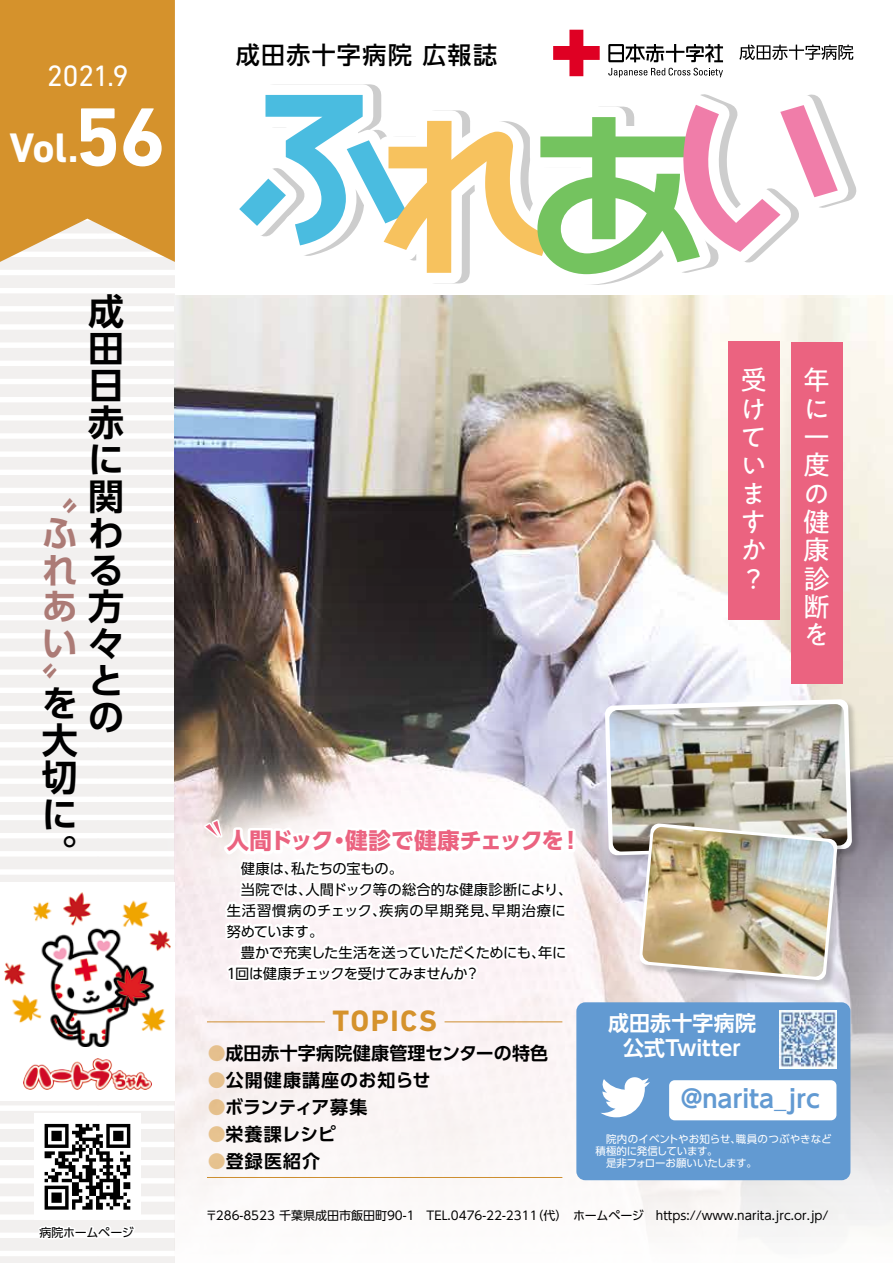
<style>
.page{position:relative;width:893px;height:1263px;background:#fff}
.page>*{position:absolute;margin:0;border:0;box-sizing:border-box;transform-origin:0 0}
.t1{font:700 173.25px "Hase Toppo Std De";color:#4abce0}
.t2{font:700 42px "DIN Next LT Pro";color:#fff}
.t3{font:700 36px/36.9px "UD Shin Go Pr 6 N De";color:#000;text-align:right}
.t4{font:700 36px "UD Shin Go Pr 6 N De";color:#ac7b76}
.t5{font:30px "DIN Next LT Pro";color:#fff}
.t6{font:700 30px "DIN Next LT Pro";letter-spacing:.045em;color:#d5922c}
.t7{font:27px/28.3px "PA1 Gothic Std N";color:#fff}
.t8{font:700 24.45px "UD Shin Go Pr 6 N De";color:#629ad2}
.t9{font:500 24px "UD Shin Go Pr 6 N";letter-spacing:.055em;color:#000}
.t10{font:700 22.5px "UD Shin Go Pr 6 N";letter-spacing:-.065em;color:#eb6380}
.t11{font:700 21px/25.5px "UD Shin Go Pr 6 N De";letter-spacing:.005em;color:#fff;text-align:center}
.t12{font:700 18px "UD Shin Go Pr 6 N De";letter-spacing:.015em;color:#000}
.t13{font:700 18px "UD Shin Go Pr 6 N De";letter-spacing:.055em;color:#000}
.t14{font:14.25px/21px "UD Shin Go Pr 6 N";letter-spacing:.005em;color:#000}
.t15{font:14.25px/21px "UD Shin Go Pr 6 N";letter-spacing:-.035em;color:#000}
.t16{font:12px "UD Shin Go Pr 6 N";color:#000}
.t17{font:12px "UD Shin Go Pr 6 N";letter-spacing:-.02em;color:#000}
.t18{font:10.5px/12px "UD Shin Go Pr 6 N";letter-spacing:-.005em;color:#fff}
.s1{font-size:84px}
.s2{color:#ac7b76}
.s3{color:#f7c25e}
.s4{color:#74c35f}
.s5{color:rgb(213 146 44/.5)}
</style>
<div class="page">
<div style="left:0;top:0;width:175px;height:1263px;background:linear-gradient(to right,#f6f4f4,#f6f5f4)"></div>
<svg style="left:0;top:0;width:175px;height:262px;background:#d79a3c"></svg>
<img style="left:175px;top:295px;width:718px;height:942px">
<div style="left:34px;top:1113px;width:107px;height:107px;background:#fff"></div>
<svg style="left:45px;top:1124px;width:85px;height:86px"></svg>
<hr style="left:207px;top:1177px;width:355px;height:1px;background:#cd8e30">
<hr style="left:445px;top:1021px;width:117px;height:1px;background:#cd8e30">
<hr style="left:207px;top:1021px;width:118px;height:1px;background:#cd8e30">
<div style="left:0;top:882px;width:175px;height:218px;background:#fff"></div>
<img style="left:23px;top:1059px;width:129px;height:30px">
<img style="left:4px;top:893px;width:162px;height:153px">
<div style="left:576px;top:1002px;width:274px;height:178px;background:#629ad2;border-radius:9px"></div>
<div style="left:669px;top:1080px;width:167px;height:40px;background:#fff;border-radius:6px"></div>
<img style="left:779px;top:1011px;width:57px;height:57px">
<img style="left:131px;top:729px;width:474px;height:224px">
<img style="left:185px;top:788px;width:420px;height:112px">
<div style="left:791px;top:342px;width:52px;height:341px;background:#eb6380"></div>
<div style="left:728px;top:342px;width:52px;height:278px;background:#eb6380"></div>
<svg style="left:200px;top:754px;width:379px;height:234px"></svg>
<svg style="left:36px;top:1224px;width:42px;height:18px"></svg>
<svg style="left:85px;top:1223px;width:53px;height:18px"></svg>
<img style="left:603px;top:697px;width:260px;height:169px">
<img style="left:637px;top:980px;width:211px;height:11px">
<img style="left:605px;top:699px;width:247px;height:281px">
<img style="left:642px;top:827px;width:192px;height:150px">
<svg style="left:601px;top:1077px;width:49px;height:40px"></svg>
<svg style="left:254px;top:30px;width:603px;height:255px"></svg>
<h3 class="t5" style="left:47px;top:59px;width:83px">2021.9</h3>
<h2 class="t2" style="left:10px;top:123px;width:158px">Vol.<span class="s1">56</span></h2>
<h3 class="t3" style="left:42px;top:292px;width:84px">成<br>田<br>日<br>赤<br>に<br><span class="s2">〝</span>関<span class="s2">ふ</span>わ<span class="s2">れ</span>る<span class="s2">あ</span>方<span class="s2">い</span>々と<br>の</h3>
<h3 class="t4" style="left:42px;top:651px;width:16px">〞</h3>
<h3 class="t3" style="left:42px;top:684px;width:37px;text-align:justify">を大切に。</h3>
<p class="t17" style="left:40px;top:1223px;width:96px">病院ホームページ</p>
<h3 class="t9" style="left:236px;top:35px;width:263px">成田赤十字病院 広報誌</h3>
<h1 class="t1" style="left:236px;top:31px;width:469px">ふ<span class="s3">れ</span><span class="s4">あ</span></h1>
<h3 class="t7" style="left:740px;top:368px;width:27px">受けていますか？</h3>
<h3 class="t7" style="left:803px;top:368px;width:27px;text-align:justify">年に一度の健康診断を</h3>
<h3 class="t10" style="left:227px;top:822px;width:357px">人間ドック・健診で健康チェックを！</h3>
<p class="t14" style="left:227px;top:857px;width:347px">　健康は、私たちの宝もの。<br>　当院では、人間ドック等の総合的な健康診断により、生活習慣病のチェック、疾病の早期発見、早期治療に努めています。</p>
<p class="t15" style="left:227px;top:941px;width:341px;text-indent:14px">豊かで充実した生活を送っていただくためにも、年に<br>1回は健康チェックを受けてみませんか？</p>
<h3 class="t6" style="left:332px;top:1003px;width:106px">TOPICS</h3>
<h3 class="t11" style="left:608px;top:1009px;width:150px">成田赤十字病院公式Twitter</h3>
<h3 class="t12" style="left:208px;top:1039px;width:342px"><span class="s5">●</span>成田赤十字病院健康管理センターの特色</h3>
<h3 class="t13" style="left:208px;top:1066px;width:224px"><span class="s5">●</span>公開健康講座のお知らせ</h3>
<h3 class="t12" style="left:208px;top:1092px;width:161px"><span class="s5">●</span>ボランティア募集</h3>
<h3 class="t12" style="left:208px;top:1119px;width:129px"><span class="s5">●</span>栄養課レシピ</h3>
<h3 class="t12" style="left:208px;top:1146px;width:114px"><span class="s5">●</span>登録医紹介</h3>
<h3 class="t8" style="left:681px;top:1079px;width:141px">@narita_jrc</h3>
<p class="t18" style="left:596px;top:1133px;width:237px">　院内のイベントやお知らせ、職員のつぶやきなど積極的に発信しています。<br>　是非フォローお願いいたします。</p>
<p class="t16" style="left:205px;top:1206px;width:625px">〒286-8523 千葉県成田市飯田町90-1　TEL.0476-22-2311（代）　ホームページ　https://www.narita.jrc.or.jp/</p>
</div>
